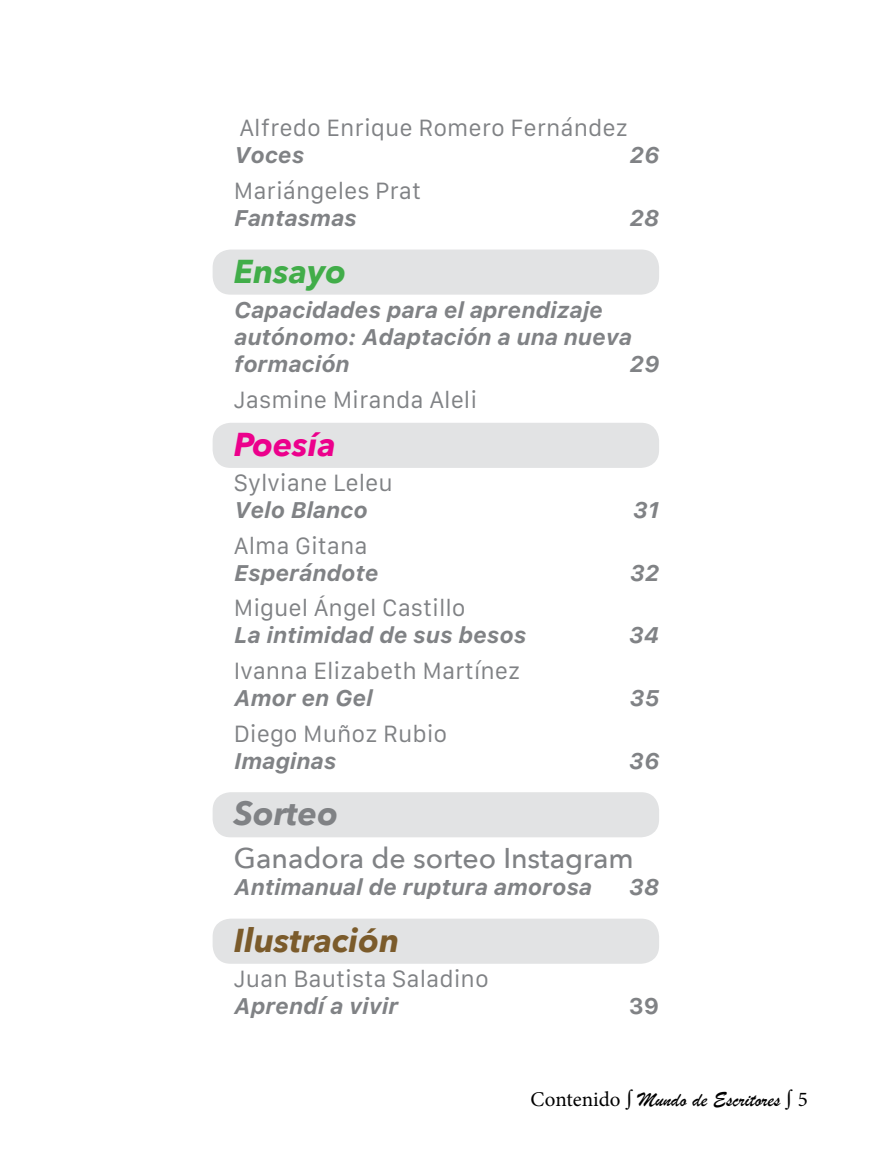
<style>
.page{position:relative;width:893px;height:1149px;background:#fff}
.page>*{position:absolute;margin:0;border:0;box-sizing:border-box;transform-origin:0 0}
.t1{font:italic 700 33px "Avenir Next";color:#7b5b2b}
.t2{font:italic 700 33px "Avenir Next";color:#ec008c}
.t3{font:italic 700 33px "Avenir Next";color:#41ad49}
.t4{font:italic 700 33px "Avenir Next";color:#808285}
.t5{font:500 28.5px "Avenir Next";color:#808285}
.t6{font:italic 700 22.5px/27px "Galvji";color:#808285}
.t7{font:22.5px "Galvji";color:#808285}
.t8{font:700 22.5px "Galvji";color:#808285}
.t9{font:21px "Brush Script";color:#000}
.s1{font-family:"Minion Pro"}
</style>
<div class="page">
<div style="left:213px;top:249px;width:446px;height:45px;background:#e2e3e4;border-radius:18px"></div>
<div style="left:213px;top:422px;width:446px;height:46px;background:#e2e3e4;border-radius:18px"></div>
<div style="left:213px;top:792px;width:446px;height:45px;background:#e2e3e4;border-radius:18px"></div>
<div style="left:213px;top:918px;width:446px;height:45px;background:#e2e3e4;border-radius:18px"></div>
<p class="t7" style="left:239px;top:115px;width:390px">Alfredo Enrique Romero Fernández</p>
<p class="t6" style="left:234px;top:142px;width:72px">Voces</p>
<p class="t6" style="left:629px;top:142px;width:31px">26</p>
<p class="t7" style="left:234px;top:178px;width:189px">Mariángeles Prat</p>
<p class="t6" style="left:234px;top:205px;width:124px">Fantasmas</p>
<p class="t6" style="left:629px;top:205px;width:32px">28</p>
<h1 class="t3" style="left:234px;top:242px;width:114px">Ensayo</h1>
<p class="t6" style="left:234px;top:297px;width:399px">Capacidades para el aprendizaje autónomo: Adaptación a una nueva formación</p>
<p class="t6" style="left:629px;top:351px;width:31px">29</p>
<p class="t7" style="left:234px;top:386px;width:245px">Jasmine Miranda Aleli</p>
<h1 class="t2" style="left:234px;top:415px;width:104px">Poesía</h1>
<p class="t7" style="left:234px;top:470px;width:160px">Sylviane Leleu</p>
<p class="t6" style="left:234px;top:497px;width:135px">Velo Blanco</p>
<p class="t6" style="left:632px;top:497px;width:28px">31</p>
<p class="t7" style="left:234px;top:533px;width:135px">Alma Gitana</p>
<p class="t6" style="left:234px;top:559px;width:146px">Esperándote</p>
<p class="t6" style="left:630px;top:559px;width:31px">32</p>
<p class="t7" style="left:234px;top:595px;width:233px">Miguel Ángel Castillo</p>
<p class="t6" style="left:234px;top:622px;width:294px">La intimidad de sus besos</p>
<p class="t6" style="left:629px;top:622px;width:32px">34</p>
<p class="t7" style="left:234px;top:658px;width:288px">Ivanna Elizabeth Martínez</p>
<p class="t6" style="left:234px;top:684px;width:140px">Amor en Gel</p>
<p class="t6" style="left:629px;top:684px;width:31px">35</p>
<p class="t7" style="left:234px;top:720px;width:215px">Diego Muñoz Rubio</p>
<p class="t6" style="left:234px;top:747px;width:104px">Imaginas</p>
<p class="t6" style="left:629px;top:747px;width:32px">36</p>
<h1 class="t4" style="left:234px;top:784px;width:106px">Sorteo</h1>
<p class="t5" style="left:234px;top:833px;width:401px">Ganadora de sorteo Instagram</p>
<p class="t6" style="left:234px;top:873px;width:359px">Antimanual de ruptura amorosa</p>
<p class="t6" style="left:629px;top:873px;width:32px">38</p>
<h1 class="t1" style="left:234px;top:911px;width:167px">Ilustración</h1>
<p class="t7" style="left:234px;top:965px;width:256px">Juan Bautista Saladino</p>
<p class="t6" style="left:234px;top:992px;width:166px">Aprendí a vivir</p>
<p class="t8" style="left:629px;top:992px;width:32px">39</p>
<p class="t9" style="left:531px;top:1085px;width:279px"><span class="s1">Contenido ∫</span> Mundo de Escritores <span class="s1">∫ 5</span></p>
</div>
